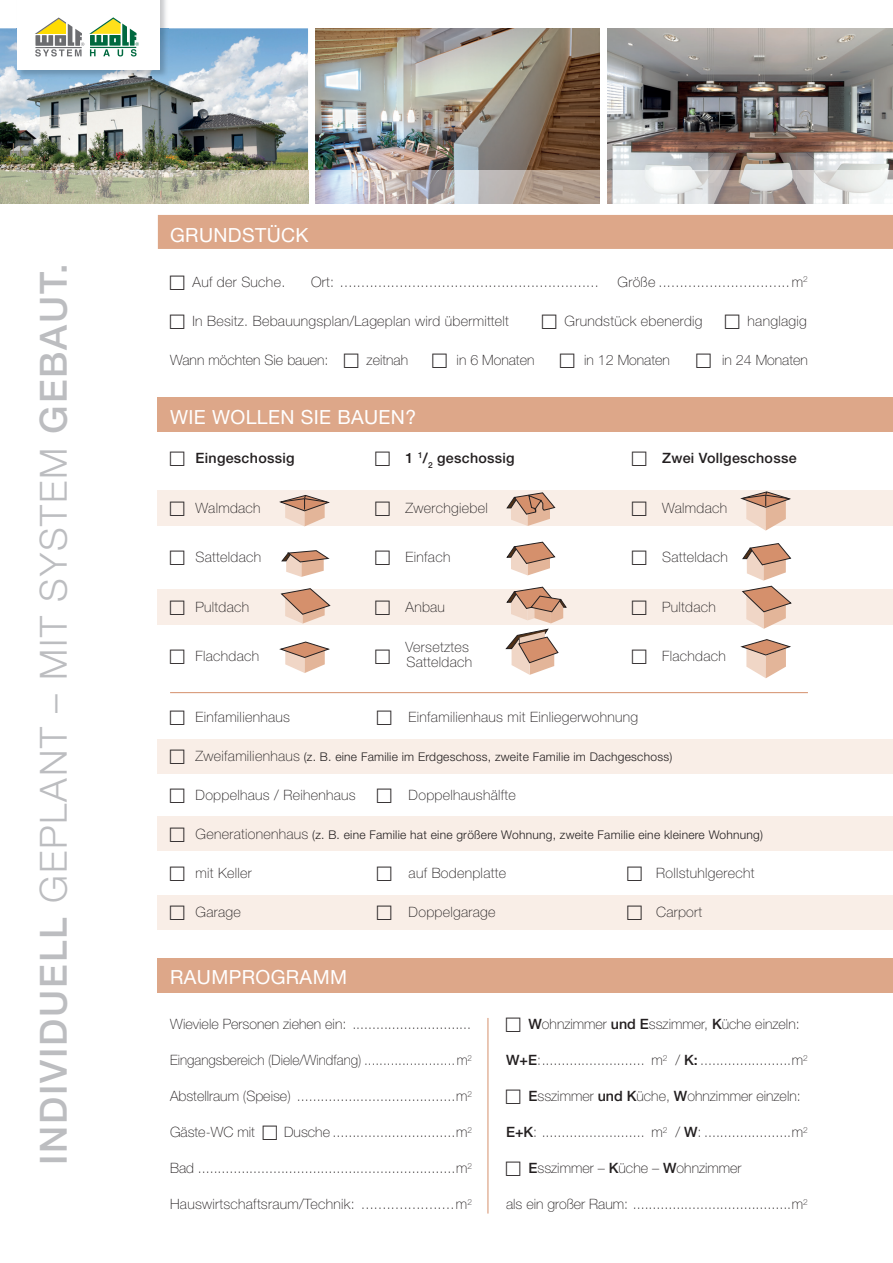
<style>
.page{position:relative;width:893px;height:1263px;background:#fff}
.page>*{position:absolute;margin:0;border:0;box-sizing:border-box;transform-origin:0 0}
.t1{font:500 37.5px "Helvetica Neue";letter-spacing:.05em;color:#bcbdc0}
.t2{font:19.5px "Helvetica Neue";letter-spacing:.02em;color:#fff}
.t3{font:100 14.25px "Helvetica Neue";letter-spacing:.02em;color:#231f20}
.t4{font:100 14.25px "Helvetica Neue";color:#231f20}
.t5{font:100 14.25px "Helvetica Neue";color:#231f20;scale:.96 1}
.t6{font:500 14.25px "Helvetica Neue";letter-spacing:.02em;color:#231f20}
.t7{font:300 12px "Helvetica Neue";letter-spacing:.02em;color:#231f20}
.s1{font-weight:300}
.s2{font-weight:100;font-size:14.25px}
.s3{font-weight:500}
</style>
<div class="page">
<div style="left:158px;top:491px;width:735px;height:35px;background:#f9eee7"></div>
<div style="left:158px;top:589px;width:735px;height:36px;background:#f9eee7"></div>
<div style="left:157px;top:398px;width:736px;height:34px;background:#dda789"></div>
<div style="left:158px;top:739px;width:735px;height:34px;background:#f9eee7"></div>
<div style="left:158px;top:817px;width:735px;height:34px;background:#f9eee7"></div>
<div style="left:158px;top:895px;width:735px;height:34px;background:#f9eee7"></div>
<div style="left:158px;top:959px;width:735px;height:34px;background:#dda789"></div>
<div style="left:158px;top:215px;width:735px;height:34px;background:#dda789"></div>
<img style="left:0;top:28px;width:308px;height:143px">
<img style="left:316px;top:28px;width:284px;height:143px">
<img style="left:607px;top:28px;width:286px;height:143px">
<svg style="left:0;top:171px;width:893px;height:33px;background:#c5c2b8"></svg>
<svg style="left:740px;top:491px;width:51px;height:40px"></svg>
<svg style="left:742px;top:543px;width:49px;height:86px"></svg>
<svg style="left:741px;top:639px;width:50px;height:39px"></svg>
<svg style="left:282px;top:550px;width:47px;height:27px"></svg>
<svg style="left:279px;top:495px;width:51px;height:31px"></svg>
<svg style="left:281px;top:588px;width:49px;height:36px"></svg>
<svg style="left:279px;top:641px;width:51px;height:32px"></svg>
<svg style="left:507px;top:492px;width:48px;height:34px"></svg>
<svg style="left:507px;top:542px;width:48px;height:33px"></svg>
<svg style="left:506px;top:629px;width:52px;height:46px"></svg>
<svg style="left:507px;top:587px;width:59px;height:36px"></svg>
<hr style="left:488px;top:1018px;width:1px;height:195px;background:#d5906c">
<hr style="left:170px;top:692px;width:638px;height:1px;background:#d5906c">
<img style="left:16px;top:0;width:152px;height:78px">
<div style="left:17px;top:0;width:142px;height:69px;background:#fff"></div>
<svg style="left:35px;top:17px;width:104px;height:40px"></svg>
<h1 class="t1" style="left:31px;top:1165px;width:903px;rotate:-90deg">INDIVIDUELL <span class="s1">GEPLANT – MIT SYSTEM</span> GEBAUT.</h1>
<h2 class="t2" style="left:170px;top:223px;width:140px">GRUNDSTÜCK</h2>
<p class="t3" style="left:193px;top:274px;width:94px">Auf der Suche.</p>
<p class="t3" style="left:311px;top:274px;width:289px">Ort: .............................................................</p>
<p class="t3" style="left:618px;top:274px;width:192px">Größe ...............................m<sup>2</sup></p>
<p class="t3" style="left:193px;top:313px;width:318px">In Besitz. Bebauungsplan/Lageplan wird übermittelt</p>
<p class="t3" style="left:565px;top:313px;width:139px">Grundstück ebenerdig</p>
<p class="t3" style="left:748px;top:313px;width:61px">hanglagig</p>
<p class="t4" style="left:170px;top:352px;width:160px">Wann möchten Sie bauen:</p>
<p class="t4" style="left:367px;top:352px;width:43px">zeitnah</p>
<p class="t4" style="left:457px;top:352px;width:79px">in 6 Monaten</p>
<p class="t4" style="left:584px;top:352px;width:87px">in 12 Monaten</p>
<p class="t4" style="left:722px;top:352px;width:87px">in 24 Monaten</p>
<h2 class="t2" style="left:170px;top:405px;width:248px">WIE WOLLEN SIE BAUEN?</h2>
<p class="t6" style="left:196px;top:449px;width:101px">Eingeschossig</p>
<p class="t6" style="left:406px;top:449px;width:111px">1 <sup>1</sup>/<sub>2</sub> geschossig</p>
<p class="t6" style="left:662px;top:449px;width:136px">Zwei Vollgeschosse</p>
<p class="t3" style="left:196px;top:499px;width:67px">Walmdach</p>
<p class="t3" style="left:406px;top:499px;width:84px">Zwerchgiebel</p>
<p class="t3" style="left:662px;top:499px;width:67px">Walmdach</p>
<p class="t3" style="left:196px;top:549px;width:67px">Satteldach</p>
<p class="t3" style="left:406px;top:549px;width:46px">Einfach</p>
<p class="t3" style="left:662px;top:549px;width:67px">Satteldach</p>
<p class="t3" style="left:196px;top:598px;width:55px">Pultdach</p>
<p class="t3" style="left:406px;top:598px;width:41px">Anbau</p>
<p class="t3" style="left:662px;top:598px;width:55px">Pultdach</p>
<p class="t3" style="left:196px;top:648px;width:65px">Flachdach</p>
<p class="t3" style="left:406px;top:639px;width:65px">Versetztes</p>
<p class="t3" style="left:662px;top:648px;width:65px">Flachdach</p>
<p class="t3" style="left:407px;top:654px;width:67px">Satteldach</p>
<p class="t3" style="left:196px;top:708px;width:96px">Einfamilienhaus</p>
<p class="t3" style="left:409px;top:708px;width:231px">Einfamilienhaus mit Einliegerwohnung</p>
<p class="t7" style="left:196px;top:749px;width:478px"><span class="s2">Zweifamilienhaus</span> (z. B. eine Familie im Erdgeschoss, zweite Familie im Dachgeschoss)</p>
<p class="t3" style="left:196px;top:786px;width:162px">Doppelhaus / Reihenhaus</p>
<p class="t3" style="left:409px;top:786px;width:109px">Doppelhaushälfte</p>
<p class="t7" style="left:196px;top:827px;width:569px"><span class="s2">Generationenhaus</span> (z. B. eine Familie hat eine größere Wohnung, zweite Familie eine kleinere Wohnung)</p>
<p class="t3" style="left:196px;top:864px;width:58px">mit Keller</p>
<p class="t3" style="left:409px;top:864px;width:99px">auf Bodenplatte</p>
<p class="t3" style="left:656px;top:864px;width:100px">Rollstuhlgerecht</p>
<p class="t3" style="left:196px;top:903px;width:47px">Garage</p>
<p class="t3" style="left:409px;top:903px;width:88px">Doppelgarage</p>
<p class="t3" style="left:656px;top:903px;width:48px">Carport</p>
<h2 class="t2" style="left:170px;top:966px;width:178px">RAUMPROGRAMM</h2>
<p class="t4" style="left:170px;top:1016px;width:303px">Wieviele Personen ziehen ein: ..............................</p>
<p class="t5" style="left:170px;top:1052px;width:316px">Eingangsbereich (Diele/Windfang) ........................m<sup>2</sup></p>
<p class="t4" style="left:170px;top:1088px;width:303px">Abstellraum (Speise) ........................................m<sup>2</sup></p>
<p class="t4" style="left:170px;top:1124px;width:86px">Gäste-WC mit</p>
<p class="t3" style="left:284px;top:1124px;width:189px">Dusche ...............................m<sup>2</sup></p>
<p class="t3" style="left:170px;top:1160px;width:303px">Bad .................................................................m<sup>2</sup></p>
<p class="t3" style="left:170px;top:1196px;width:303px">Hauswirtschaftsraum/Technik: ......................m<sup>2</sup></p>
<p class="t4" style="left:528px;top:1016px;width:273px"><span class="s3">W</span>ohnzimmer <span class="s3">und E</span>sszimmer, <span class="s3">K</span>üche einzeln:</p>
<p class="t3" style="left:506px;top:1052px;width:303px"><span class="s3">W+E</span>: .......................... m<sup>2</sup> / <span class="s3">K:</span> .......................m<sup>2</sup></p>
<p class="t4" style="left:528px;top:1088px;width:274px"><span class="s3">E</span>sszimmer <span class="s3">und K</span>üche, <span class="s3">W</span>ohnzimmer einzeln:</p>
<p class="t3" style="left:506px;top:1124px;width:303px"><span class="s3">E+K</span>: .......................... m<sup>2</sup> / <span class="s3">W</span>: ......................m<sup>2</sup></p>
<p class="t4" style="left:528px;top:1160px;width:215px"><span class="s3">E</span>sszimmer – <span class="s3">K</span>üche – <span class="s3">W</span>ohnzimmer</p>
<p class="t4" style="left:506px;top:1196px;width:303px">als ein großer Raum: ........................................m<sup>2</sup></p>
</div>
